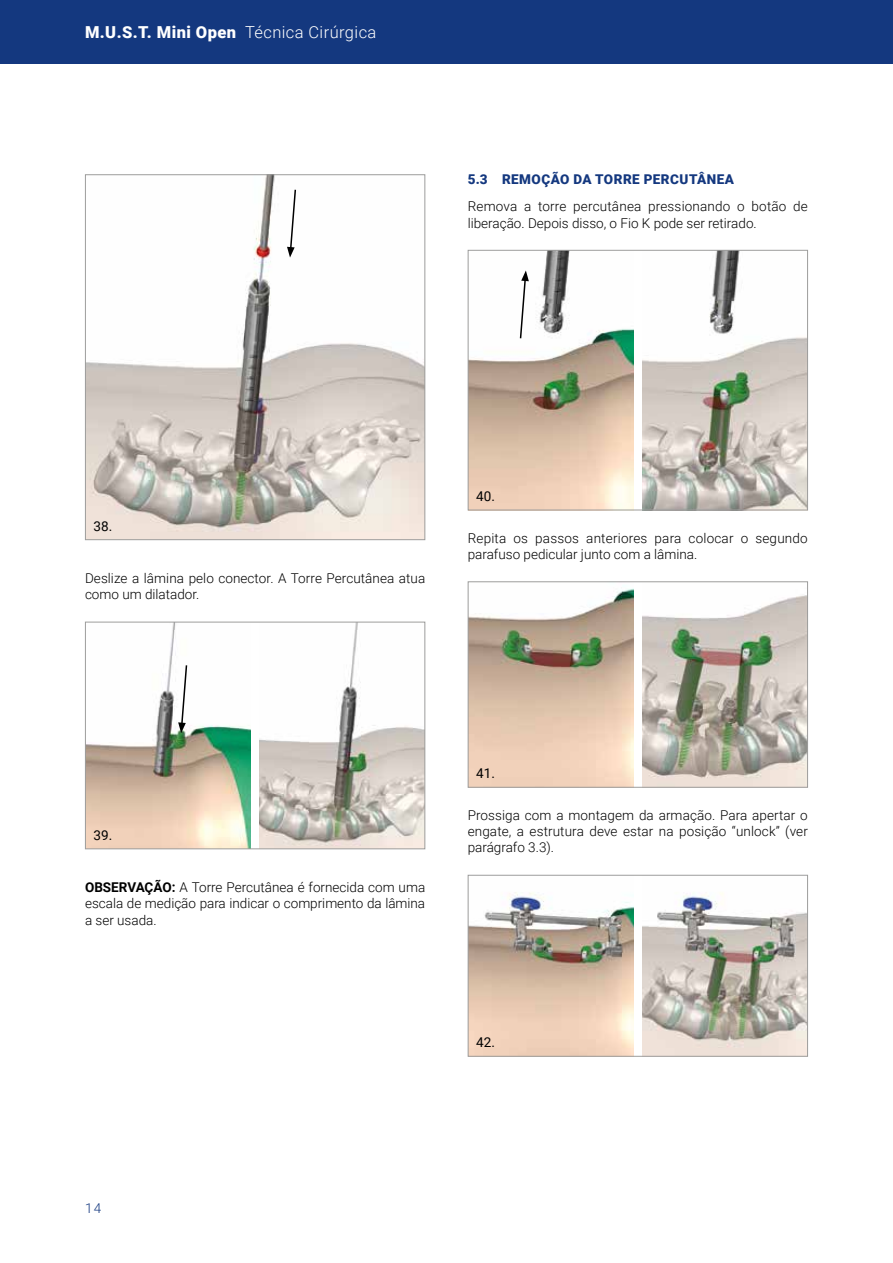
<style>
.page{position:relative;width:893px;height:1263px;background:#fff}
.page>*{position:absolute;margin:0;border:0;box-sizing:border-box;transform-origin:0 0}
.t1{font:900 16.5px "Roboto";letter-spacing:.025em;color:#fff}
.t2{font:300 13.5px/16.2px "Roboto";color:#000}
.t3{font:900 13.5px "Roboto";letter-spacing:.035em;color:#14387f}
.t4{font:13.5px "Roboto";color:#000}
.t5{font:300 13.5px "Roboto";color:#14387f}
.s1{font-weight:300}
.s2{font-weight:700}
</style>
<div class="page">
<div style="left:0;top:0;width:893px;height:64px;background:#14387f"></div>
<img style="left:87px;top:176px;width:336px;height:362px">
<svg style="left:287px;top:188px;width:10px;height:70px"></svg>
<div style="left:85px;top:174px;width:340px;height:366px;border:1px solid #9d9d9c"></div>
<img style="left:87px;top:624px;width:164px;height:223px">
<img style="left:259px;top:624px;width:164px;height:223px">
<svg style="left:178px;top:664px;width:10px;height:69px"></svg>
<div style="left:85px;top:622px;width:340px;height:227px;border:1px solid #9d9d9c"></div>
<img style="left:642px;top:252px;width:164px;height:256px">
<img style="left:470px;top:252px;width:164px;height:256px">
<svg style="left:519px;top:270px;width:10px;height:70px"></svg>
<div style="left:468px;top:250px;width:340px;height:260px;border:1px solid #9d9d9c"></div>
<img style="left:470px;top:588px;width:164px;height:198px">
<img style="left:642px;top:595px;width:164px;height:191px">
<div style="left:468px;top:581px;width:340px;height:207px;border:1px solid #9d9d9c"></div>
<img style="left:642px;top:893px;width:164px;height:162px">
<img style="left:470px;top:892px;width:164px;height:163px">
<div style="left:468px;top:875px;width:340px;height:182px;border:1px solid #9d9d9c"></div>
<p class="t1" style="left:85px;top:21px;width:293px">M.U.S.T. Mini Open <span class="s1">Técnica Cirúrgica</span></p>
<p class="t3" style="left:468px;top:170px;width:268px">5.3 REMOÇÃO DA TORRE PERCUTÂNEA</p>
<p class="t2" style="left:468px;top:198px;width:342px">Remova a torre percutânea pressionando o botão de liberação. Depois disso, o Fio K pode ser retirado.</p>
<p class="t4" style="left:94px;top:516px;width:20px">38.</p>
<p class="t2" style="left:85px;top:570px;width:342px">Deslize a lâmina pelo conector. A Torre Percutânea atua como um dilatador.</p>
<p class="t4" style="left:476px;top:487px;width:20px">40.</p>
<p class="t2" style="left:468px;top:529px;width:342px">Repita os passos anteriores para colocar o segundo parafuso pedicular junto com a lâmina.</p>
<p class="t4" style="left:94px;top:826px;width:20px">39.</p>
<p class="t2" style="left:85px;top:879px;width:342px;text-align:justify"><span class="s2">OBSERVAÇÃO:</span> A Torre Percutânea é fornecida com uma escala de medição para indicar o comprimento da lâmina a ser usada.</p>
<p class="t4" style="left:476px;top:764px;width:20px">41.</p>
<p class="t2" style="left:468px;top:807px;width:342px;text-align:justify">Prossiga com a montagem da armação. Para apertar o engate, a estrutura deve estar na posição “unlock” (ver parágrafo 3.3).</p>
<p class="t4" style="left:476px;top:1033px;width:20px">42.</p>
<p class="t5" style="left:85px;top:1198px;width:18px">14</p>
</div>
